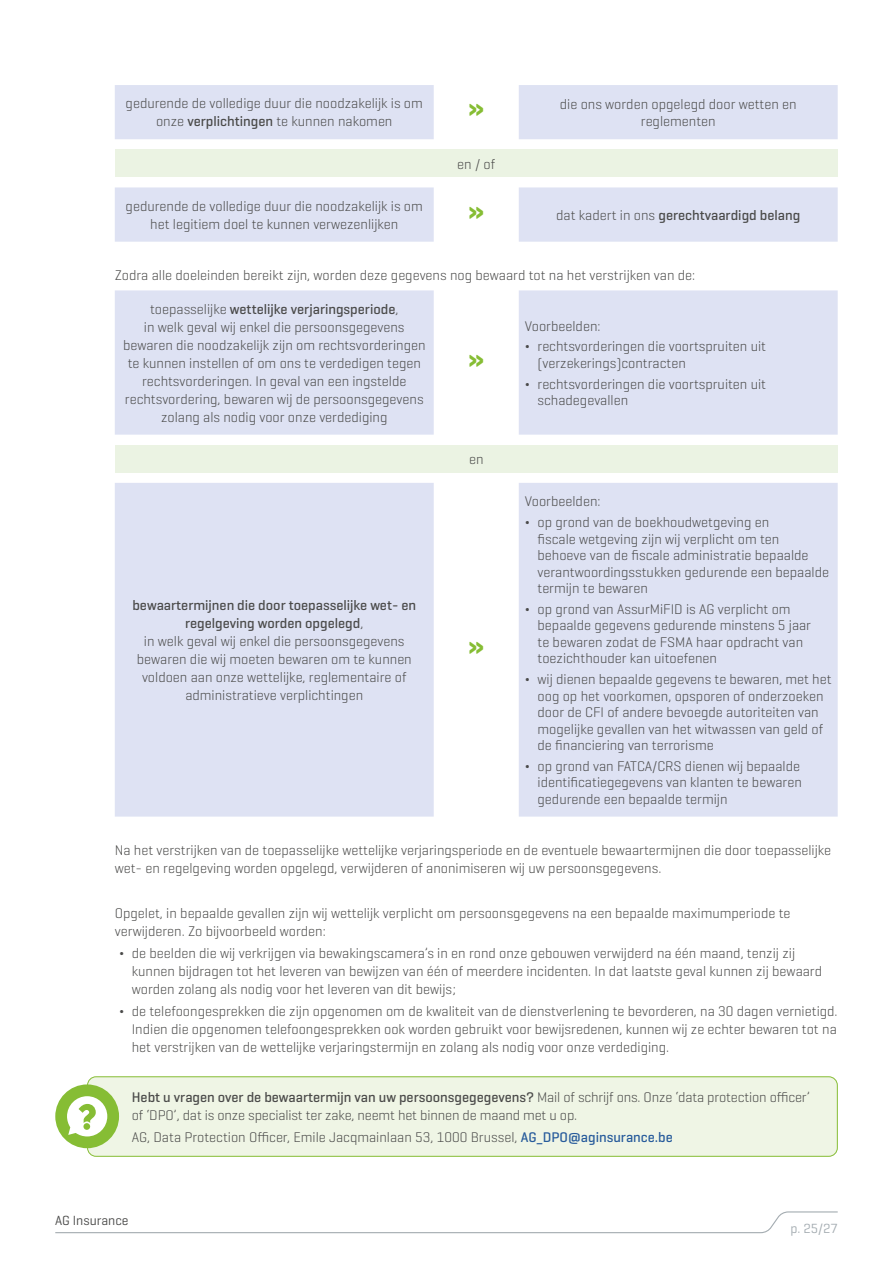
<style>
.page{position:relative;width:893px;height:1263px;background:#fff}
.page>*{position:absolute;margin:0;border:0;box-sizing:border-box;transform-origin:0 0}
.t1{font:600 28.5px "Geogrotesque";color:#86bd34}
.t2{font:300 14.25px/18px "Geogrotesque";color:#4a4a49}
.t3{font:500 14.25px "Geogrotesque";color:#4a4a49}
.t4{font:13.5px "Geogrotesque";color:#4a4a49}
.t5{font:13.5px "Geogrotesque";color:#a4acb1}
.s1{font-weight:500}
.s2{font-weight:300}
.s3{font-weight:500;color:#275b9b}
</style>
<div class="page">
<svg style="left:55px;top:1211px;width:783px;height:23px"></svg>
<svg style="left:115px;top:85px;width:723px;height:54px;background:#e1e5f4"></svg>
<div style="left:115px;top:149px;width:723px;height:28px;background:#ebf3e3"></div>
<svg style="left:115px;top:187px;width:723px;height:55px;background:#e2e5f4"></svg>
<svg style="left:115px;top:290px;width:723px;height:145px;background:#e2e5f4"></svg>
<div style="left:115px;top:445px;width:723px;height:28px;background:#ebf3e3"></div>
<svg style="left:115px;top:483px;width:723px;height:333px;background:#e1e5f4"></svg>
<div style="left:88px;top:1077px;width:749px;height:79px;background:#eff5e5;border-radius:9px"></div>
<div style="left:87px;top:1076px;width:751px;height:81px;border:1px solid #86bd34;border-radius:9px"></div>
<svg style="left:55px;top:1084px;width:64px;height:64px"></svg>
<p class="t2" style="left:126px;top:94px;width:299px;text-align:center">gedurende de volledige duur die noodzakelijk is om onze <span class="s1">verplichtingen</span> te kunnen nakomen</p>
<h1 class="t1" style="left:468px;top:90px;width:19px">»</h1>
<p class="t2" style="left:560px;top:96px;width:238px;line-height:16.5px;text-align:center">die ons worden opgelegd door wetten en reglementen</p>
<p class="t2" style="left:457px;top:154px;width:40px">en / of</p>
<p class="t2" style="left:126px;top:197px;width:299px;text-align:center">gedurende de volledige duur die noodzakelijk is om het legitiem doel te kunnen verwezenlijken</p>
<h1 class="t1" style="left:468px;top:192px;width:19px">»</h1>
<p class="t3" style="left:556px;top:206px;width:246px"><span class="s2">dat kadert in ons</span> gerechtvaardigd belang</p>
<p class="t2" style="left:115px;top:266px;width:582px">Zodra alle doeleinden bereikt zijn, worden deze gegevens nog bewaard tot na het verstrijken van de:</p>
<p class="t2" style="left:123px;top:300px;width:304px;text-align:center">toepasselijke <span class="s1">wettelijke verjaringsperiode</span>,<br>in welk geval wij enkel die persoonsgegevens bewaren die noodzakelijk zijn om rechtsvorderingen te kunnen instellen of om ons te verdedigen tegen rechtsvorderingen. In geval van een ingstelde rechtsvordering, bewaren wij de persoonsgegevens zolang als nodig voor onze verdediging</p>
<p class="t2" style="left:525px;top:315px;width:243px;line-height:20.7px">Voorbeelden:<br>¬ rechtsvorderingen die voortspruiten uit</p>
<p class="t2" style="left:525px;top:352px;width:243px;line-height:20.7px;text-indent:13px">(verzekerings)contracten<br>¬ rechtsvorderingen die voortspruiten uit</p>
<p class="t2" style="left:537px;top:391px;width:92px">schadegevallen</p>
<h1 class="t1" style="left:468px;top:340px;width:19px">»</h1>
<p class="t2" style="left:469px;top:450px;width:16px">en</p>
<p class="t2" style="left:525px;top:491px;width:246px;line-height:20.7px">Voorbeelden:<br>¬ op grond van de boekhoudwetgeving en</p>
<p class="t2" style="left:537px;top:530px;width:293px;line-height:16.5px">fiscale wetgeving zijn wij verplicht om ten behoeve van de fiscale administratie bepaalde verantwoordingsstukken gedurende een bepaalde termijn te bewaren</p>
<p class="t2" style="left:537px;top:600px;width:275px;line-height:16.5px;text-indent:-13px">¬ op grond van AssurMiFID is AG verplicht om bepaalde gegevens gedurende minstens 5 jaar te bewaren zodat de FSMA haar opdracht van toezichthouder kan uitoefenen</p>
<p class="t2" style="left:537px;top:670px;width:296px;line-height:16.5px;text-indent:-13px">¬ wij dienen bepaalde gegevens te bewaren, met het oog op het voorkomen, opsporen of onderzoeken door de CFI of andere bevoegde autoriteiten van mogelijke gevallen van het witwassen van geld of de financiering van terrorisme</p>
<p class="t2" style="left:537px;top:757px;width:266px;line-height:16.5px;text-indent:-13px">¬ op grond van FATCA/CRS dienen wij bepaalde identificatiegegevens van klanten te bewaren gedurende een bepaalde termijn</p>
<p class="t2" style="left:115px;top:841px;width:718px">Na het verstrijken van de toepasselijke wettelijke verjaringsperiode en de eventuele bewaartermijnen die door toepasselijke wet- en regelgeving worden opgelegd, verwijderen of anonimiseren wij uw persoonsgegevens.</p>
<p class="t2" style="left:115px;top:903px;width:677px">Opgelet, in bepaalde gevallen zijn wij wettelijk verplicht om persoonsgegevens na een bepaalde maximumperiode te verwijderen. Zo bijvoorbeeld worden:</p>
<p class="t2" style="left:132px;top:943px;width:692px;text-indent:-13px">¬ de beelden die wij verkrijgen via bewakingscamera’s in en rond onze gebouwen verwijderd na één maand, tenzij zij kunnen bijdragen tot het leveren van bewijzen van één of meerdere incidenten. In dat laatste geval kunnen zij bewaard worden zolang als nodig voor het leveren van dit bewijs;</p>
<p class="t2" style="left:132px;top:1002px;width:707px;text-align:justify;text-indent:-13px">¬ de telefoongesprekken die zijn opgenomen om de kwaliteit van de dienstverlening te bevorderen, na 30 dagen vernietigd.<br>Indien die opgenomen telefoongesprekken ook worden gebruikt voor bewijsredenen, kunnen wij ze echter bewaren tot na het verstrijken van de wettelijke verjaringstermijn en zolang als nodig voor onze verdediging.</p>
<p class="t2" style="left:132px;top:1087px;width:680px"><span class="s1">Hebt u vragen over de bewaartermijn van uw persoonsgegegevens?</span> Mail of schrijf ons. Onze ‘data protection officer’ of ‘DPO’, dat is onze specialist ter zake, neemt het binnen de maand met u op.</p>
<p class="t2" style="left:132px;top:1128px;width:542px">AG, Data Protection Officer, Emile Jacqmainlaan 53, 1000 Brussel, <span class="s3">AG_DPO@aginsurance.be</span></p>
<p class="t2" style="left:132px;top:596px;width:285px;text-align:center"><span class="s1">bewaartermijnen die door toepasselijke wet- en regelgeving worden opgelegd</span>,<br>in welk geval wij enkel die persoonsgegevens bewaren die wij moeten bewaren om te kunnen voldoen aan onze wettelijke, reglementaire of administratieve verplichtingen</p>
<h1 class="t1" style="left:468px;top:628px;width:19px">»</h1>
<p class="t4" style="left:55px;top:1212px;width:75px">AG Insurance</p>
<p class="t5" style="left:790px;top:1220px;width:49px">p. 25/27</p>
</div>
